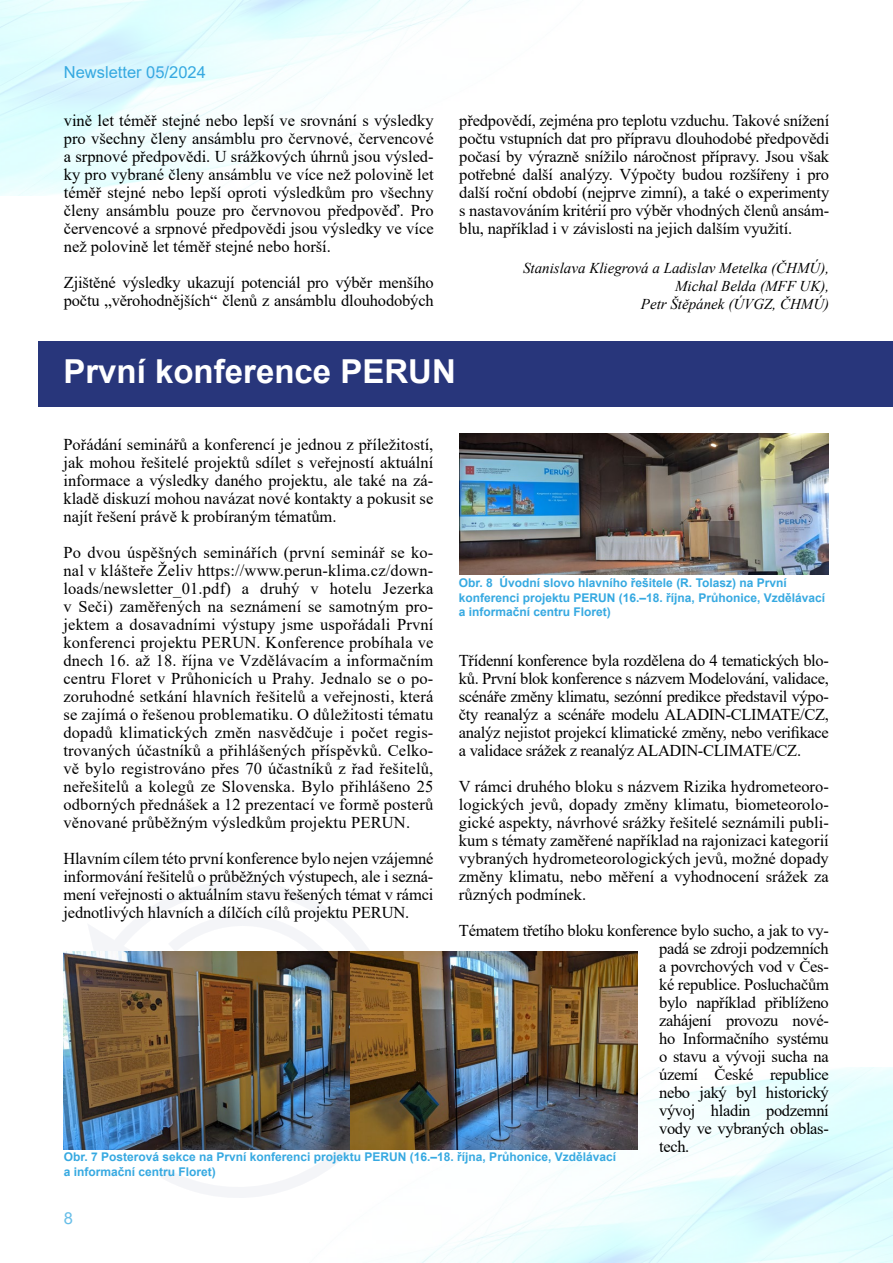
<style>
.page{position:relative;width:893px;height:1263px;background:#fff}
.page>*{position:absolute;margin:0;border:0;box-sizing:border-box;transform-origin:0 0}
.t1{font:700 33px "Arial";color:#fff}
.t2{font:16.5px/18px "Times New Roman";letter-spacing:-.01em;color:#000;text-align:justify}
.t3{font:16.5px "Arial";color:#36a9e1}
.t4{font:italic 15px/18px "Times New Roman";color:#000;text-align:right}
.t5{font:700 12px/14.4px "Arial";color:#36a9e1}
</style>
<div class="page">
<img style="left:63px;top:1067px;width:830px;height:196px">
<svg style="left:90px;top:881px;width:339px;height:333px"></svg>
<div style="left:38px;top:341px;width:855px;height:65px;background:#28367b"></div>
<img style="left:64px;top:951px;width:574px;height:198px">
<img style="left:459px;top:434px;width:370px;height:140px">
<svg style="left:67px;top:923px;width:82px;height:70px"></svg>
<img style="left:156px;top:896px;width:203px;height:252px">
<p class="t3" style="left:64px;top:61px;width:144px">Newsletter 05/2024</p>
<p class="t2" style="left:64px;top:111px;width:371px">vině let téměř stejné nebo lepší ve srovnání s výsledky pro všechny členy ansámblu pro červnové, červencové a srpnové předpovědi. U srážkových úhrnů jsou výsled&shy;ky pro vybrané členy ansámblu ve více než polovině let téměř stejné nebo lepší oproti výsledkům pro všechny členy ansámblu pouze pro červnovou předpověď. Pro červencové a srpnové předpovědi jsou výsledky ve více než polovině let téměř stejné nebo horší.</p>
<p class="t2" style="left:64px;top:273px;width:371px">Zjištěné výsledky ukazují potenciál pro výběr menšího počtu „věrohodnějších“ členů z ansámblu dlouhodobých</p>
<p class="t2" style="left:459px;top:111px;width:371px">předpovědí, zejména pro teplotu vzduchu. Takové snížení počtu vstupních dat pro přípravu dlouhodobé předpovědi počasí by výrazně snížilo náročnost přípravy. Jsou však potřebné další analýzy. Výpočty budou rozšířeny i pro další roční období (nejprve zimní), a také o experimenty s nastavováním kritérií pro výběr vhodných členů ansám&shy;blu, například i v závislosti na jejich dalším využití.</p>
<p class="t4" style="left:523px;top:259px;width:308px">Stanislava Kliegrová a Ladislav Metelka (ČHMÚ),<br>Michal Belda (MFF UK),<br>Petr Štěpánek (ÚVGZ, ČHMÚ)</p>
<h1 class="t1" style="left:63px;top:348px;width:394px">První konference PERUN</h1>
<p class="t2" style="left:63px;top:435px;width:371px">Pořádání seminářů a konferencí je jednou z příležitostí, jak mohou řešitelé projektů sdílet s veřejností aktuální informace a výsledky daného projektu, ale také na zá&shy;kladě diskuzí mohou navázat nové kontakty a pokusit se najít řešení právě k probíraným tématům.</p>
<p class="t2" style="left:63px;top:543px;width:371px">Po dvou úspěšných seminářích (první seminář se ko&shy;nal v klášteře Želiv https://www.perun-klima.cz/down&shy;loads/newsletter_01.pdf) a druhý v hotelu Jezerka v Seči) zaměřených na seznámení se samotným pro&shy;jektem a dosavadními výstupy jsme uspořádali První konferenci projektu PERUN. Konference probíhala ve dnech 16. až 18. října ve Vzdělávacím a informačním centru Floret v Průhonicích u Prahy. Jednalo se o po&shy;zoruhodné setkání hlavních řešitelů a veřejnosti, která se zajímá o řešenou problematiku. O důležitosti tématu dopadů klimatických změn nasvědčuje i počet regis&shy;trovaných účastníků a přihlášených příspěvků. Celko&shy;vě bylo registrováno přes 70 účastníků z řad řešitelů, neřešitelů a kolegů ze Slovenska. Bylo přihlášeno 25 odborných přednášek a 12 prezentací ve formě posterů věnované průběžným výsledkům projektu PERUN.</p>
<p class="t2" style="left:63px;top:849px;width:371px">Hlavním cílem této první konference bylo nejen vzájemné informování řešitelů o průběžných výstupech, ale i sezná&shy;mení veřejnosti o aktuálním stavu řešených témat v rámci jednotlivých hlavních a dílčích cílů projektu PERUN.</p>
<p class="t5" style="left:459px;top:576px;width:368px">Obr. 8 Úvodní slovo hlavního řešitele (R. Tolasz) na První konferenci projektu PERUN (16.–18. října, Průhonice, Vzdělávací a informační centru Floret)</p>
<p class="t2" style="left:459px;top:651px;width:371px">Třídenní konference byla rozdělena do 4 tematických blo&shy;ků. První blok konference s názvem Modelování, validace, scénáře změny klimatu, sezónní predikce představil výpo&shy;čty reanalýz a scénáře modelu ALADIN-CLIMATE/CZ, analýz nejistot projekcí klimatické změny, nebo verifikace a validace srážek z reanalýz ALADIN-CLIMATE/CZ.</p>
<p class="t2" style="left:459px;top:777px;width:371px">V rámci druhého bloku s názvem Rizika hydrometeoro&shy;logických jevů, dopady změny klimatu, biometeorolo&shy;gické aspekty, návrhové srážky řešitelé seznámili publi&shy;kum s tématy zaměřené například na rajonizaci kategorií vybraných hydrometeorologických jevů, možné dopady změny klimatu, nebo měření a vyhodnocení srážek za různých podmínek.</p>
<p class="t2" style="left:659px;top:921px;width:171px;text-indent:-200px">Tématem třetího bloku konference bylo sucho, a jak to vy&shy;padá se zdroji podzemních a povrchových vod v Čes&shy;ké republice. Posluchačům bylo například přiblíženo zahájení provozu nové&shy;ho Informačního systému o stavu a vývoji sucha na území České republice nebo jaký byl historický vývoj hladin podzemní vody ve vybraných oblas&shy;tech.</p>
<p class="t5" style="left:64px;top:1150px;width:554px">Obr. 7 Posterová sekce na První konferenci projektu PERUN (16.–18. října, Průhonice, Vzdělávací a informační centru Floret)</p>
<p class="t3" style="left:64px;top:1207px;width:11px">8</p>
</div>
